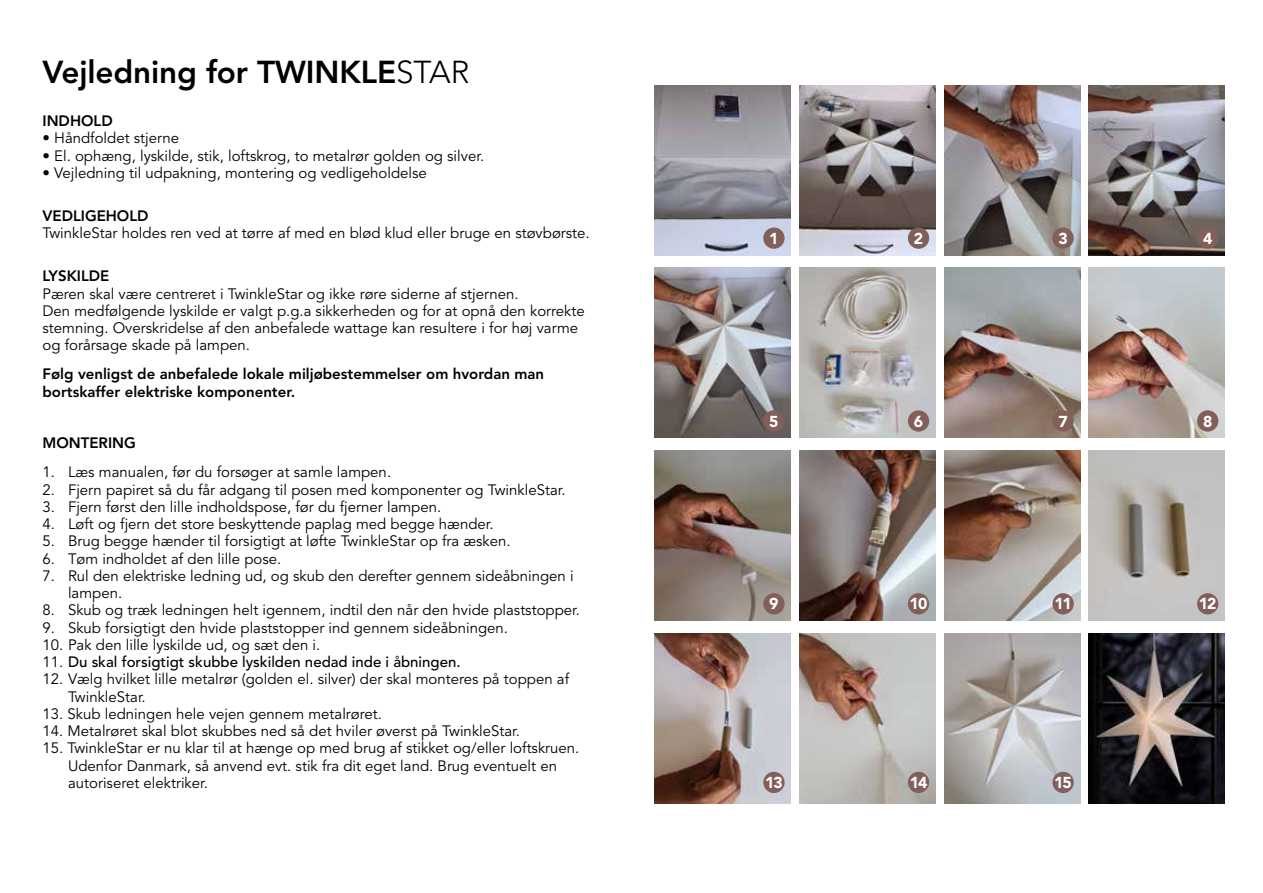
<style>
.page{position:relative;width:1263px;height:893px;background:#fff}
.page>*{position:absolute;margin:0;border:0;box-sizing:border-box;transform-origin:0 0}
.t1{font:800 31.5px "Avenir";letter-spacing:-.005em;color:#000}
.t2{font:900 15.75px "Avenir";letter-spacing:-.065em;color:#fff}
.t3{font:15px/17.2px "Avenir";color:#000}
.t4{font:800 15px/17.2px "Avenir";color:#000}
.t5{font:500 15px "Avenir";color:#000}
.s1{font-weight:300}
.s2{font-weight:400}
</style>
<div class="page">
<img style="left:1089px;top:634px;width:136px;height:170px">
<img style="left:655px;top:451px;width:136px;height:170px">
<img style="left:1089px;top:268px;width:136px;height:170px">
<img style="left:944px;top:268px;width:136px;height:170px">
<img style="left:799px;top:451px;width:136px;height:170px">
<img style="left:944px;top:451px;width:136px;height:170px">
<img style="left:799px;top:634px;width:136px;height:170px">
<img style="left:944px;top:634px;width:136px;height:170px">
<img style="left:655px;top:85px;width:136px;height:170px">
<img style="left:799px;top:85px;width:136px;height:170px">
<img style="left:944px;top:85px;width:136px;height:170px">
<img style="left:1089px;top:85px;width:136px;height:170px">
<img style="left:655px;top:268px;width:136px;height:170px">
<img style="left:799px;top:268px;width:136px;height:170px">
<img style="left:1089px;top:451px;width:136px;height:170px">
<img style="left:655px;top:634px;width:136px;height:170px">
<div style="left:763px;top:227px;width:21px;height:22px;background:#825f59;border-radius:50%"></div>
<div style="left:763px;top:593px;width:21px;height:21px;background:#825f59;border-radius:50%"></div>
<div style="left:763px;top:772px;width:21px;height:21px;background:#825f59;border-radius:50%"></div>
<div style="left:763px;top:410px;width:21px;height:22px;background:#825f59;border-radius:50%"></div>
<div style="left:1052px;top:227px;width:22px;height:22px;background:#825f59;border-radius:50%"></div>
<div style="left:1052px;top:410px;width:22px;height:22px;background:#825f59;border-radius:50%"></div>
<div style="left:1052px;top:593px;width:22px;height:21px;background:#825f59;border-radius:50%"></div>
<div style="left:1052px;top:772px;width:22px;height:21px;background:#825f59;border-radius:50%"></div>
<div style="left:908px;top:227px;width:21px;height:22px;background:#825f59;border-radius:50%"></div>
<div style="left:908px;top:410px;width:21px;height:22px;background:#825f59;border-radius:50%"></div>
<div style="left:908px;top:593px;width:21px;height:21px;background:#825f59;border-radius:50%"></div>
<div style="left:908px;top:772px;width:21px;height:21px;background:#825f59;border-radius:50%"></div>
<div style="left:1197px;top:227px;width:21px;height:22px;background:#825f59;border-radius:50%"></div>
<div style="left:1197px;top:410px;width:21px;height:22px;background:#825f59;border-radius:50%"></div>
<div style="left:1197px;top:593px;width:21px;height:21px;background:#825f59;border-radius:50%"></div>
<h1 class="t1" style="left:43px;top:54px;width:428px">Vejledning for TWINKLE<span class="s1">STAR</span></h1>
<p class="t4" style="left:43px;top:112px;width:72px">INDHOLD</p>
<p class="t3" style="left:43px;top:130px;width:138px">• Håndfoldet stjerne</p>
<p class="t3" style="left:43px;top:147px;width:443px">• El. ophæng, lyskilde, stik, loftskrog, to metalrør golden og silver.</p>
<p class="t3" style="left:43px;top:165px;width:386px">• Vejledning til udpakning, montering og vedligeholdelse</p>
<p class="t4" style="left:43px;top:207px;width:108px">VEDLIGEHOLD</p>
<p class="t3" style="left:43px;top:225px;width:549px">TwinkleStar holdes ren ved at tørre af med en blød klud eller bruge en støvbørste.</p>
<p class="t4" style="left:43px;top:268px;width:68px">LYSKILDE</p>
<p class="t3" style="left:43px;top:285px;width:544px">Pæren skal være centreret i TwinkleStar og ikke røre siderne af stjernen.<br>Den medfølgende lyskilde er valgt p.g.a sikkerheden og for at opnå den korrekte stemning. Overskridelse af den anbefalede wattage kan resultere i for høj varme og forårsage skade på lampen.</p>
<p class="t4" style="left:43px;top:365px;width:503px">Følg venligst de anbefalede lokale miljøbestemmelser om hvordan man bortskaffer elektriske komponenter.</p>
<p class="t4" style="left:43px;top:434px;width:95px">MONTERING</p>
<p class="t3" style="left:43px;top:464px;width:350px">1. Læs manualen, før du forsøger at samle lampen.</p>
<p class="t3" style="left:43px;top:481px;width:524px">2. Fjern papiret så du får adgang til posen med komponenter og TwinkleStar.</p>
<p class="t3" style="left:43px;top:498px;width:400px">3. Fjern først den lille indholdspose, før du fjerner lampen.</p>
<p class="t3" style="left:43px;top:516px;width:453px">4. Løft og fjern det store beskyttende paplag med begge hænder.</p>
<p class="t3" style="left:43px;top:533px;width:470px">5. Brug begge hænder til forsigtigt at løfte TwinkleStar op fra æsken.</p>
<p class="t3" style="left:43px;top:550px;width:240px">6. Tøm indholdet af den lille pose.</p>
<p class="t3" style="left:68px;top:567px;width:507px;text-indent:-26px">7. Rul den elektriske ledning ud, og skub den derefter gennem sideåbningen i lampen.</p>
<p class="t3" style="left:43px;top:602px;width:539px">8. Skub og træk ledningen helt igennem, indtil den når den hvide plaststopper.</p>
<p class="t3" style="left:43px;top:619px;width:467px">9. Skub forsigtigt den hvide plaststopper ind gennem sideåbningen.</p>
<p class="t3" style="left:43px;top:636px;width:279px">10. Pak den lille lyskilde ud, og sæt den i.</p>
<p class="t5" style="left:43px;top:653px;width:420px"><span class="s2">11.</span> Du skal forsigtigt skubbe lyskilden nedad inde i åbningen.</p>
<p class="t3" style="left:68px;top:671px;width:503px;text-indent:-26px">12. Vælg hvilket lille metalrør (golden el. silver) der skal monteres på toppen af<br>TwinkleStar.</p>
<p class="t3" style="left:43px;top:705px;width:341px">13. Skub ledningen hele vejen gennem metalrøret.</p>
<p class="t3" style="left:43px;top:723px;width:479px">14. Metalrøret skal blot skubbes ned så det hviler øverst på TwinkleStar.</p>
<p class="t3" style="left:68px;top:740px;width:513px;text-indent:-26px">15. TwinkleStar er nu klar til at hænge op med brug af stikket og/eller loftskruen.<br>Udenfor Danmark, så anvend evt. stik fra dit eget land. Brug eventuelt en autoriseret elektriker.</p>
<p class="t2" style="left:769px;top:229px;width:11px">1</p>
<p class="t2" style="left:914px;top:229px;width:11px">2</p>
<p class="t2" style="left:1058px;top:229px;width:11px">3</p>
<p class="t2" style="left:1203px;top:229px;width:11px">4</p>
<p class="t2" style="left:769px;top:412px;width:11px">5</p>
<p class="t2" style="left:914px;top:412px;width:11px">6</p>
<p class="t2" style="left:1058px;top:412px;width:11px">7</p>
<p class="t2" style="left:1203px;top:412px;width:11px">8</p>
<p class="t2" style="left:769px;top:594px;width:11px">9</p>
<p class="t2" style="left:910px;top:594px;width:19px">10</p>
<p class="t2" style="left:1054px;top:594px;width:19px">11</p>
<p class="t2" style="left:1199px;top:594px;width:19px">12</p>
<p class="t2" style="left:765px;top:773px;width:19px">13</p>
<p class="t2" style="left:910px;top:773px;width:19px">14</p>
<p class="t2" style="left:1054px;top:773px;width:19px">15</p>
</div>
